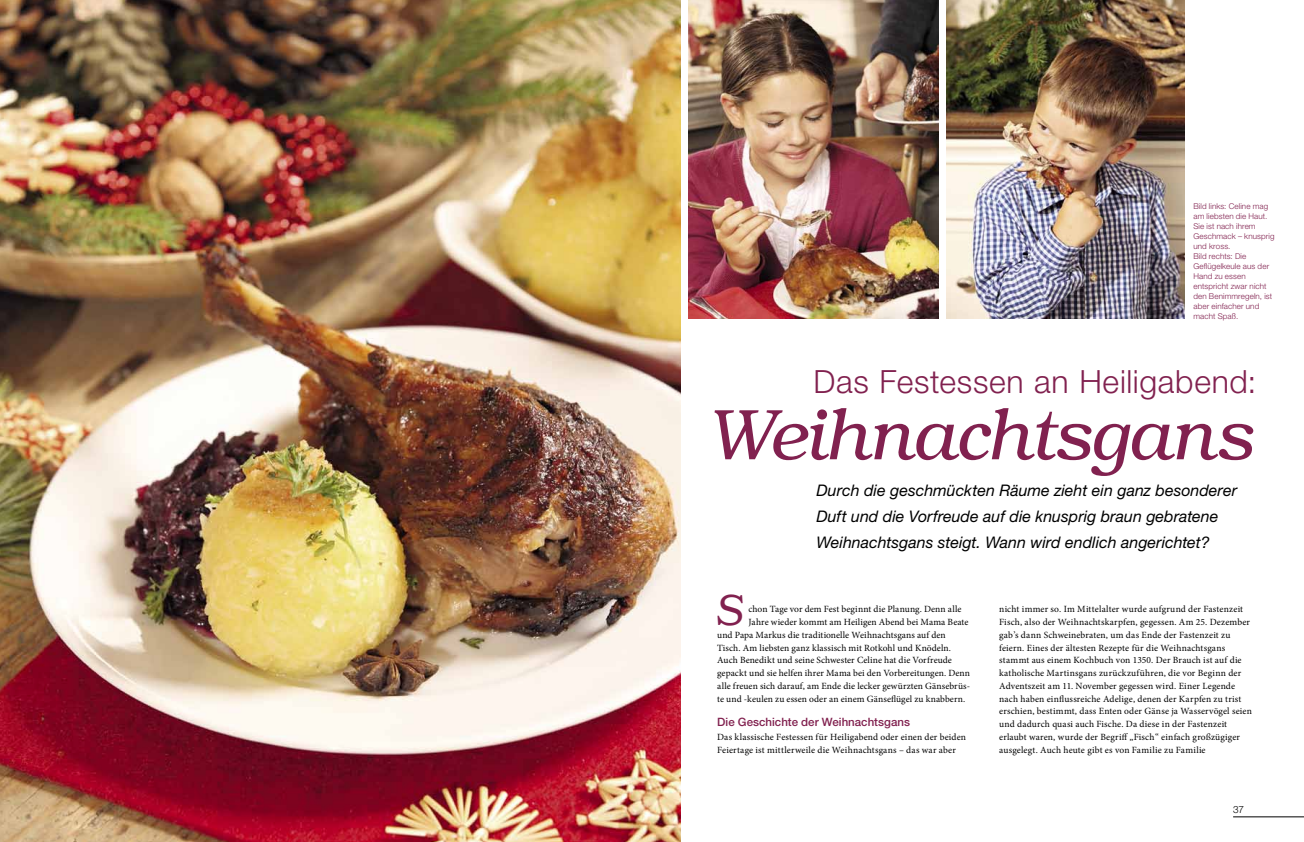
<style>
.page{position:relative;width:1304px;height:842px;background:#fff}
.page>*{position:absolute;margin:0;border:0;box-sizing:border-box;transform-origin:0 0}
.t1{font:italic 300 72px "Brussels";letter-spacing:-.01em;color:#81214f}
.t2{font:italic 300 43.5px "Brussels";color:#81214f}
.t3{font:300 32px "Helvetica Neue LT Std";letter-spacing:.02em;color:#81214f}
.t4{font:italic 16px/26px "Helvetica Neue LT Std";color:#000}
.t5{font:500 11.5px "Helvetica Neue LT Std";color:#81214f}
.t6{font:300 10px "Helvetica Neue LT Std";color:#000}
.t7{font:9.5px/12.8px "Minion Pro";letter-spacing:.015em;color:#000}
.t8{font:300 8px/10px "Helvetica Neue LT Std";letter-spacing:.015em;color:#81214f}
</style>
<div class="page">
<hr style="left:1233px;top:816px;width:71px;height:1px;background:#000">
<img style="left:947px;top:0;width:238px;height:319px">
<img style="left:689px;top:0;width:249px;height:319px">
<img style="left:0;top:0;width:680px;height:842px">
<p class="t8" style="left:1193px;top:201px;width:83px">Bild links: Celine mag am liebsten die Haut.<br>Sie ist nach ihrem<br>Geschmack – knusprig und kross.<br>Bild rechts: Die<br>Geflügelkeule aus der<br>Hand zu essen entspricht zwar nicht den Benimmregeln, ist aber einfacher und macht Spaß.</p>
<h3 class="t3" style="left:814px;top:362px;width:444px">Das Festessen an Heiligabend:</h3>
<h1 class="t1" style="left:706px;top:390px;width:548px">Weihnachtsgans</h1>
<h3 class="t4" style="left:816px;top:477px;width:422px">Durch die geschmückten Räume zieht ein ganz besonderer<br>Duft und die Vorfreude auf die knusprig braun gebratene<br>Weihnachtsgans steigt. Wann wird endlich angerichtet?</h3>
<h2 class="t2" style="left:714px;top:583px;width:29px">S</h2>
<p class="t7" style="left:748px;top:603px;width:215px">chon Tage vor dem Fest beginnt die Planung. Denn alle</p>
<p class="t7" style="left:748px;top:616px;width:222px">Jahre wieder kommt am Heiligen Abend bei Mama Beate</p>
<p class="t7" style="left:717px;top:628px;width:230px">und Papa Markus die traditionelle Weihnachtsgans auf den</p>
<p class="t7" style="left:717px;top:641px;width:235px">Tisch. Am liebsten ganz klassisch mit Rotkohl und Knödeln.</p>
<p class="t7" style="left:717px;top:654px;width:236px">Auch Benedikt und seine Schwester Celine hat die Vorfreude</p>
<p class="t7" style="left:717px;top:667px;width:254px">gepackt und sie helfen ihrer Mama bei den Vorbereitungen. Denn</p>
<p class="t7" style="left:717px;top:679px;width:255px">alle freuen sich darauf, am Ende die lecker gewürzten Gänsebrüs-</p>
<p class="t7" style="left:717px;top:692px;width:250px">te und -keulen zu essen oder an einem Gänseflügel zu knabbern.</p>
<p class="t5" style="left:717px;top:715px;width:194px">Die Geschichte der Weihnachtsgans</p>
<p class="t7" style="left:717px;top:730px;width:250px">Das klassische Festessen für Heiligabend oder einen der beiden<br>Feiertage ist mittlerweile die Weihnachtsgans – das war aber</p>
<p class="t7" style="left:999px;top:603px;width:254px">nicht immer so. Im Mittelalter wurde aufgrund der Fastenzeit Fisch, also der Weihnachtskarpfen, gegessen. Am 25. Dezember gab’s dann Schweinebraten, um das Ende der Fastenzeit zu feiern. Eines der ältesten Rezepte für die Weihnachtsgans stammt aus einem Kochbuch von 1350. Der Brauch ist auf die katholische Martinsgans zurückzuführen, die vor Beginn der Adventszeit am 11. November gegessen wird. Einer Legende nach haben einflussreiche Adelige, denen der Karpfen zu trist erschien, bestimmt, dass Enten oder Gänse ja Wasservögel seien und dadurch quasi auch Fische. Da diese in der Fastenzeit erlaubt waren, wurde der Begriff „Fisch“ einfach großzügiger ausgelegt. Auch heute gibt es von Familie zu Familie</p>
<p class="t6" style="left:1233px;top:804px;width:12px">37</p>
</div>
